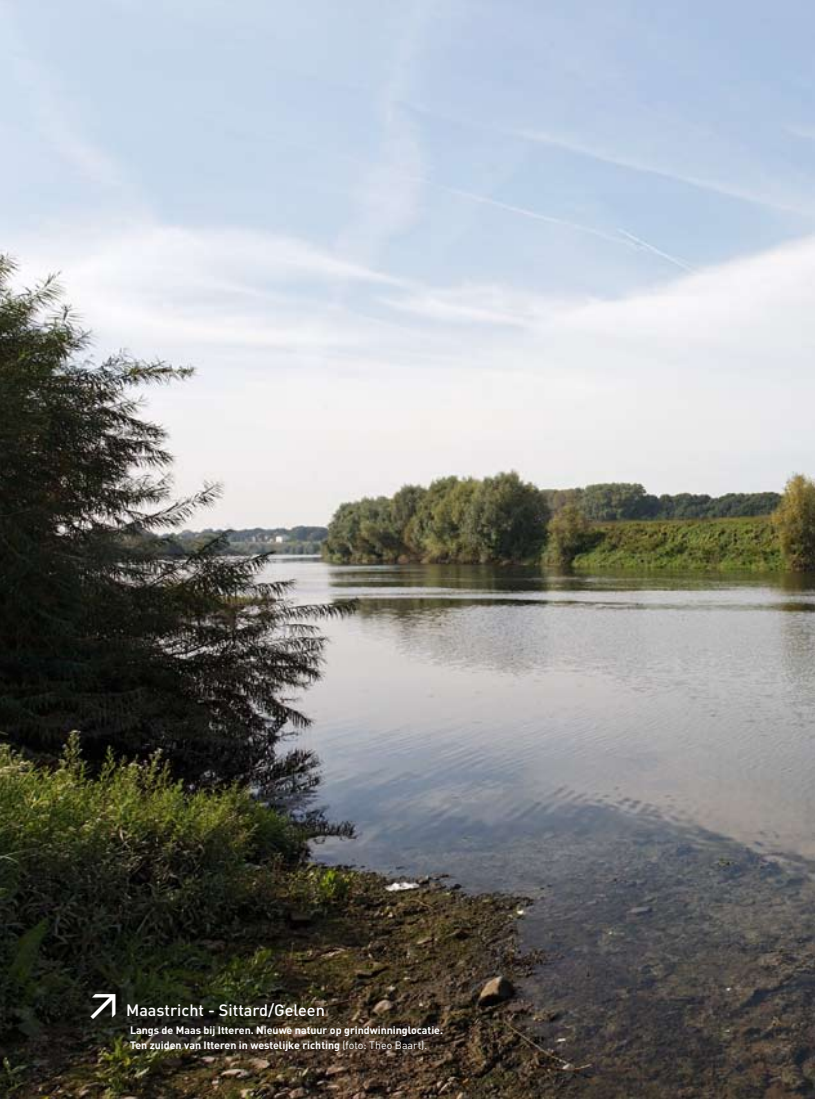
<style>
.page{position:relative;width:815px;height:1099px;background:#fff}
.page>*{position:absolute;margin:0;border:0;box-sizing:border-box;transform-origin:0 0}
.t1{font:500 36.25px "DIN";color:#fff}
.t2{font:500 16.25px "DIN";color:#fff}
.t3{font:700 10.62px/15px "DIN";color:#fff}
.s1{font-weight:400}
</style>
<div class="page">
<img style="left:0;top:0;width:815px;height:1098px">
<h1 class="t1" style="left:85px;top:979px;width:39px">≥</h1>
<h2 class="t2" style="left:126px;top:999px;width:200px">Maastricht - Sittard/Geleen</h2>
<p class="t3" style="left:130px;top:1022px;width:315px">Langs de Maas bij Itteren. Nieuwe natuur op grindwinninglocatie.<br>Ten zuiden van Itteren in westelijke richting <span class="s1">(foto: Theo Baart).</span></p>
</div>
